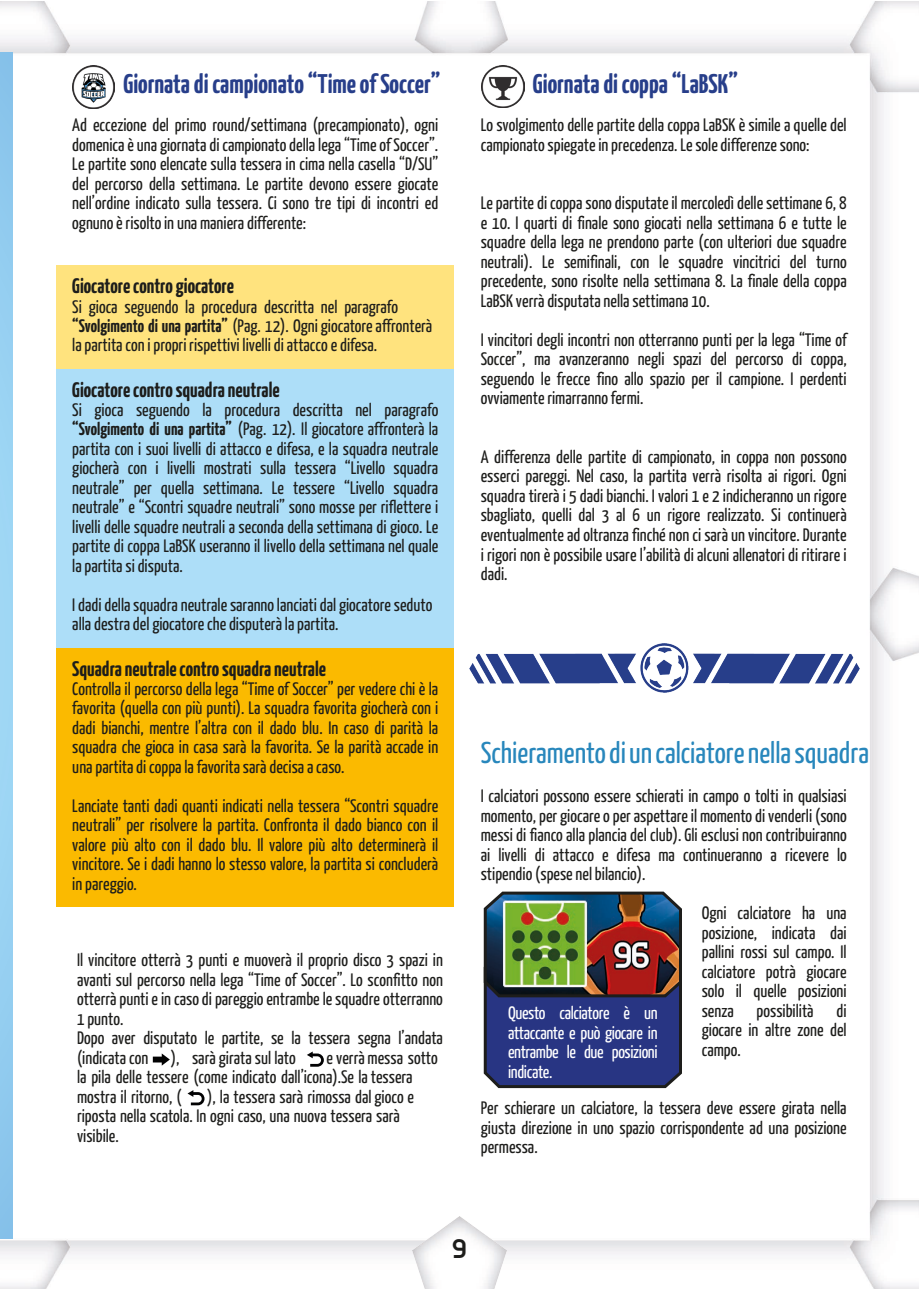
<style>
.page{position:relative;width:919px;height:1289px;background:#fff}
.page>*{position:absolute;margin:0;border:0;box-sizing:border-box;transform-origin:0 0}
.t1{font:30px "Yanone Kaffeesatz";color:#2887bc}
.t2{font:700 27px "Yanone Kaffeesatz";color:#273e8a}
.t3{font:800 27px "Tertre";color:#1d1d1b}
.t4{font:700 21px "Yanone Kaffeesatz";color:#1d1d1b}
.t5{font:18px/19.5px "Yanone Kaffeesatz";color:#1d1d1b;text-align:justify}
.t6{font:18px/19.5px "Yanone Kaffeesatz";letter-spacing:-.02em;color:#fff;text-align:justify}
.s1{font-weight:700}
</style>
<div class="page">
<img style="left:0;top:1px;width:918px;height:1287px">
<svg style="left:0;top:52px;width:13px;height:1186px;background:#95cff0"></svg>
<div style="left:56px;top:265px;width:397px;height:104px;background:#ffe37e"></div>
<div style="left:57px;top:369px;width:397px;height:279px;background:#addef8"></div>
<div style="left:57px;top:648px;width:397px;height:259px;background:#fbba00"></div>
<img style="left:413px;top:1216px;width:93px;height:72px">
<img style="left:482px;top:65px;width:42px;height:43px">
<img style="left:72px;top:66px;width:43px;height:42px">
<img style="left:469px;top:643px;width:390px;height:49px">
<svg style="left:307px;top:1051px;width:17px;height:15px"></svg>
<svg style="left:153px;top:1053px;width:17px;height:12px"></svg>
<svg style="left:187px;top:1090px;width:17px;height:15px"></svg>
<svg style="left:481px;top:890px;width:202px;height:199px;background:#4e5265"></svg>
<p class="t2" style="left:123px;top:67px;width:319px">Giornata di campionato “Time of Soccer”</p>
<p class="t5" style="left:72px;top:115px;width:367px">Ad eccezione del primo round/settimana (precampionato), ogni domenica è una giornata di campionato della lega “Time of Soccer”.<br>Le partite sono elencate sulla tessera in cima nella casella “D/SU” del percorso della settimana. Le partite devono essere giocate nell’ordine indicato sulla tessera. Ci sono tre tipi di incontri ed ognuno è risolto in una maniera differente:</p>
<p class="t4" style="left:72px;top:273px;width:163px">Giocatore contro giocatore</p>
<p class="t5" style="left:72px;top:297px;width:361px;line-height:18.8px;text-align:left">Si gioca seguendo la procedura descritta nel paragrafo <span class="s1">“Svolgimento di una partita”</span> (Pag. 12). Ogni giocatore affronterà la partita con i propri rispettivi livelli di attacco e difesa.</p>
<p class="t4" style="left:72px;top:376px;width:209px">Giocatore contro squadra neutrale</p>
<p class="t5" style="left:72px;top:399px;width:367px">Si gioca seguendo la procedura descritta nel paragrafo <span class="s1">“Svolgimento di una partita”</span> (Pag. 12). Il giocatore affronterà la partita con i suoi livelli di attacco e difesa, e la squadra neutrale giocherà con i livelli mostrati sulla tessera “Livello squadra neutrale” per quella settimana. Le tessere “Livello squadra neutrale” e “Scontri squadre neutrali” sono mosse per riflettere i livelli delle squadre neutrali a seconda della settimana di gioco. Le partite di coppa LaBSK useranno il livello della settimana nel quale la partita si disputa.</p>
<p class="t5" style="left:72px;top:594px;width:361px">I dadi della squadra neutrale saranno lanciati dal giocatore seduto alla destra del giocatore che disputerà la partita.</p>
<p class="t4" style="left:72px;top:655px;width:255px">Squadra neutrale contro squadra neutrale</p>
<p class="t5" style="left:72px;top:678px;width:367px">Controlla il percorso della lega “Time of Soccer” per vedere chi è la favorita (quella con più punti). La squadra favorita giocherà con i dadi bianchi, mentre l’altra con il dado blu. In caso di parità la squadra che gioca in casa sarà la favorita. Se la parità accade in una partita di coppa la favorita sarà decisa a caso.</p>
<p class="t5" style="left:72px;top:795px;width:367px">Lanciate tanti dadi quanti indicati nella tessera “Scontri squadre neutrali” per risolvere la partita. Confronta il dado bianco con il valore più alto con il dado blu. Il valore più alto determinerà il vincitore. Se i dadi hanno lo stesso valore, la partita si concluderà in pareggio.</p>
<p class="t5" style="left:77px;top:949px;width:367px;text-align:left">Il vincitore otterrà 3 punti e muoverà il proprio disco 3 spazi in avanti sul percorso nella lega “Time of Soccer”. Lo sconfitto non otterrà punti e in caso di pareggio entrambe le squadre otterranno 1 punto.<br>Dopo aver disputato le partite, se la tessera segna l’andata (indicata con ), sarà girata sul lato</p>
<p class="t5" style="left:77px;top:1047px;width:362px;text-align:left;text-indent:249px">e verrà messa sotto la pila delle tessere (come indicato dall’icona).Se la tessera mostra il ritorno, (</p>
<p class="t5" style="left:77px;top:1086px;width:338px;text-align:left;text-indent:130px">), la tessera sarà rimossa dal gioco e riposta nella scatola. In ogni caso, una nuova tessera sarà visibile.</p>
<p class="t2" style="left:533px;top:67px;width:207px">Giornata di coppa “LaBSK”</p>
<p class="t5" style="left:480px;top:115px;width:367px">Lo svolgimento delle partite della coppa LaBSK è simile a quelle del campionato spiegate in precedenza. Le sole differenze sono:</p>
<p class="t5" style="left:480px;top:193px;width:367px">Le partite di coppa sono disputate il mercoledì delle settimane 6, 8 e 10. I quarti di finale sono giocati nella settimana 6 e tutte le squadre della lega ne prendono parte (con ulteriori due squadre neutrali). Le semifinali, con le squadre vincitrici del turno precedente, sono risolte nella settimana 8. La finale della coppa LaBSK verrà disputata nella settimana 10.</p>
<p class="t5" style="left:480px;top:329px;width:367px">I vincitori degli incontri non otterranno punti per la lega “Time of Soccer”, ma avanzeranno negli spazi del percorso di coppa, seguendo le frecce fino allo spazio per il campione. I perdenti ovviamente rimarranno fermi.</p>
<p class="t5" style="left:480px;top:446px;width:367px">A differenza delle partite di campionato, in coppa non possono esserci pareggi. Nel caso, la partita verrà risolta ai rigori. Ogni squadra tirerà i 5 dadi bianchi. I valori 1 e 2 indicheranno un rigore sbagliato, quelli dal 3 al 6 un rigore realizzato. Si continuerà eventualmente ad oltranza finché non ci sarà un vincitore. Durante i rigori non è possibile usare l’abilità di alcuni allenatori di ritirare i dadi.</p>
<p class="t1" style="left:480px;top:734px;width:389px">Schieramento di un calciatore nella squadra</p>
<p class="t5" style="left:480px;top:785px;width:367px">I calciatori possono essere schierati in campo o tolti in qualsiasi momento, per giocare o per aspettare il momento di venderli (sono messi di fianco alla plancia del club). Gli esclusi non contribuiranno ai livelli di attacco e difesa ma continueranno a ricevere lo stipendio (spese nel bilancio).</p>
<p class="t5" style="left:701px;top:902px;width:146px">Ogni calciatore ha una posizione, indicata dai pallini rossi sul campo. Il calciatore potrà giocare solo il quelle posizioni senza</p>
<p class="t5" style="left:701px;top:1000px;width:146px;text-indent:135px">di giocare in altre zone del campo.</p>
<p class="t5" style="left:756px;top:1000px;width:59px">possibilità</p>
<p class="t6" style="left:508px;top:1002px;width:151px">Questo calciatore è un attaccante e può giocare in entrambe le due posizioni indicate.</p>
<p class="t5" style="left:480px;top:1097px;width:367px">Per schierare un calciatore, la tessera deve essere girata nella giusta direzione in uno spazio corrispondente ad una posizione permessa.</p>
<p class="t3" style="left:452px;top:1231px;width:16px">9</p>
</div>
